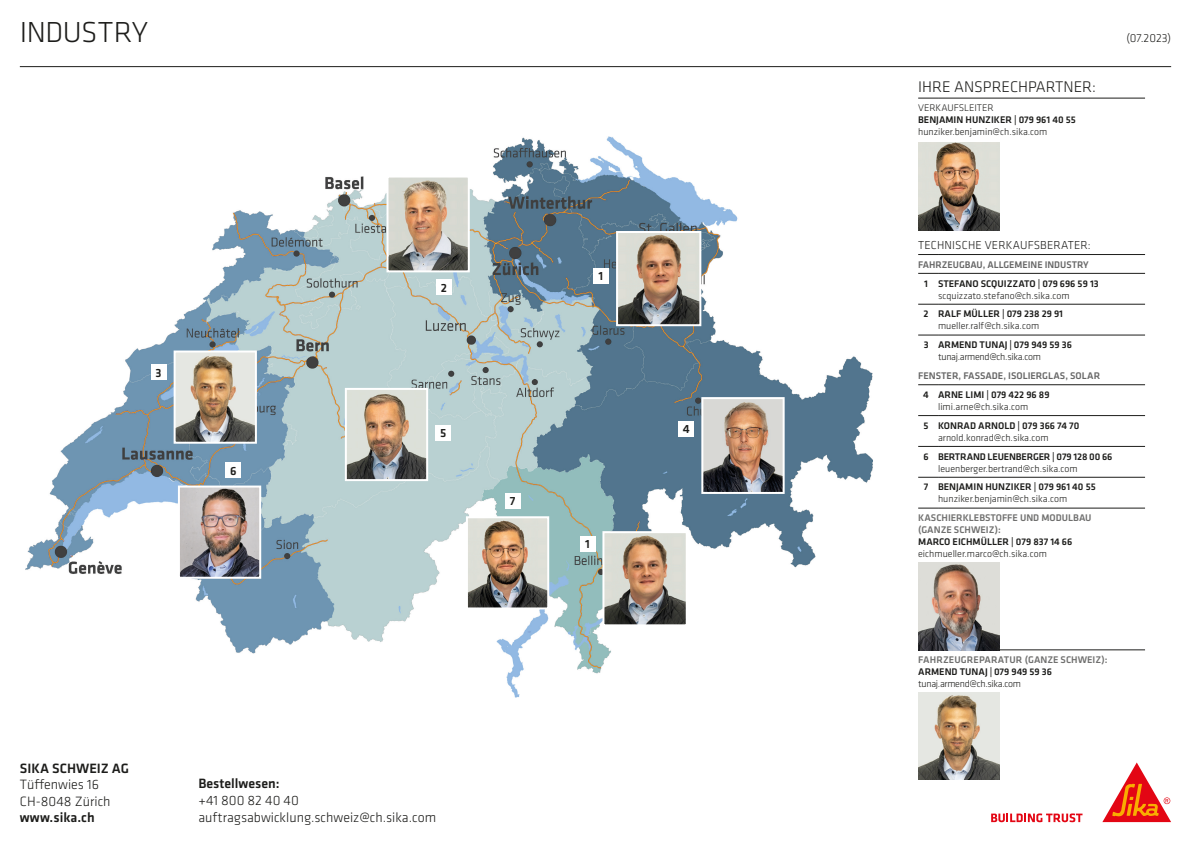
<style>
.page{position:relative;width:1191px;height:842px;background:#fff}
.page>*{position:absolute;margin:0;border:0;box-sizing:border-box;transform-origin:0 0}
.Headline{font:300 30px "Klavika";letter-spacing:-.015em;color:#1d1d1b}
.t1{font:300 16px "Klavika";color:#1d1d1b}
.Klav_Light_14Pt{font:300 14px/16.8px "Klavika";color:#1d1d1b}
.Klav_Medium_14Pt{font:500 14px "Klavika";color:#1d1d1b}
.Klav_Light_14Pt-2{font:500 14px "Klavika";color:#1d1d1b}
.t2{font:500 12.3px "Klavika";color:#1d1d1b}
.Klav_Medium_12Pt{font:300 12px "Klavika";letter-spacing:.015em;color:#1d1d1b}
.Headline-2{font:300 12px "Klavika";letter-spacing:.005em;color:#1d1d1b}
.Klav_Light_12Pt{font:300 10px "Klavika";color:#1d1d1b}
.Berater{font:500 10px/12px "Klavika";color:#1d1d1b}
.t3{font:500 10px/12px "Klavika";color:#70706f}
.Klav_Medium_12Pt-2{font:500 10px "Klavika";color:#676767}
.Klav_Light_12Pt-2{font:300 10px/12px "Klavika";letter-spacing:-.03em;color:#1d1d1b}
.s1{font-weight:300}
.s2{font-weight:500}
.s3{color:#1d1d1b}
.s4{font-weight:300;color:#1d1d1b}
</style>
<div class="page">
<svg style="left:918px;top:273px;width:20px;height:1px"></svg>
<hr style="left:938px;top:273px;width:207px;height:1px;background:#1d1d1b">
<svg style="left:918px;top:304px;width:20px;height:1px"></svg>
<hr style="left:938px;top:304px;width:207px;height:1px;background:#1d1d1b">
<svg style="left:918px;top:335px;width:20px;height:1px"></svg>
<hr style="left:938px;top:335px;width:207px;height:1px;background:#1d1d1b">
<svg style="left:918px;top:385px;width:20px;height:1px"></svg>
<hr style="left:938px;top:385px;width:207px;height:1px;background:#1d1d1b">
<svg style="left:918px;top:415px;width:20px;height:1px"></svg>
<hr style="left:938px;top:415px;width:207px;height:1px;background:#1d1d1b">
<svg style="left:918px;top:446px;width:20px;height:1px"></svg>
<hr style="left:938px;top:446px;width:207px;height:1px;background:#1d1d1b">
<svg style="left:918px;top:477px;width:20px;height:1px"></svg>
<hr style="left:938px;top:477px;width:207px;height:1px;background:#1d1d1b">
<svg style="left:918px;top:254px;width:20px;height:1px"></svg>
<hr style="left:938px;top:254px;width:207px;height:1px;background:#1d1d1b">
<svg style="left:918px;top:98px;width:20px;height:1px"></svg>
<hr style="left:938px;top:98px;width:207px;height:1px;background:#1d1d1b">
<svg style="left:918px;top:508px;width:20px;height:1px"></svg>
<hr style="left:938px;top:508px;width:207px;height:1px;background:#1d1d1b">
<svg style="left:918px;top:650px;width:20px;height:1px"></svg>
<hr style="left:938px;top:650px;width:207px;height:1px;background:#1d1d1b">
<svg style="left:991px;top:813px;width:91px;height:9px"></svg>
<svg style="left:1102px;top:762px;width:69px;height:60px"></svg>
<hr style="left:20px;top:66px;width:1151px;height:1px;background:#1d1d1b">
<img style="left:25px;top:136px;width:848px;height:562px">
<div style="left:593px;top:268px;width:16px;height:15px;background:#fff"></div>
<div style="left:436px;top:280px;width:15px;height:15px;background:#fff"></div>
<div style="left:151px;top:365px;width:15px;height:15px;background:#fff"></div>
<div style="left:678px;top:421px;width:16px;height:16px;background:#fff"></div>
<div style="left:435px;top:425px;width:16px;height:16px;background:#fff"></div>
<div style="left:225px;top:463px;width:16px;height:15px;background:#fff"></div>
<div style="left:505px;top:493px;width:15px;height:16px;background:#fff"></div>
<div style="left:580px;top:536px;width:15px;height:15px;background:#fff"></div>
<img style="left:348px;top:391px;width:77px;height:87px">
<div style="left:345px;top:388px;width:83px;height:93px;border:2px solid #fff"></div>
<img style="left:181px;top:488px;width:77px;height:88px">
<div style="left:178px;top:485px;width:83px;height:94px;border:2px solid #fff"></div>
<img style="left:177px;top:353px;width:77px;height:88px">
<div style="left:174px;top:350px;width:83px;height:94px;border:2px solid #fff"></div>
<img style="left:704px;top:400px;width:77px;height:91px">
<div style="left:701px;top:397px;width:83px;height:97px;border:2px solid #fff"></div>
<img style="left:389px;top:179px;width:78px;height:90px">
<div style="left:386px;top:176px;width:84px;height:96px;border:2px solid #fff"></div>
<img style="left:619px;top:234px;width:79px;height:89px">
<div style="left:616px;top:231px;width:85px;height:95px;border:2px solid #fff"></div>
<img style="left:469px;top:519px;width:77px;height:87px">
<div style="left:466px;top:516px;width:83px;height:93px;border:2px solid #fff"></div>
<img style="left:918px;top:562px;width:81px;height:88px">
<img style="left:918px;top:142px;width:81px;height:88px">
<img style="left:918px;top:692px;width:81px;height:88px">
<img style="left:605px;top:534px;width:79px;height:89px">
<div style="left:602px;top:531px;width:85px;height:95px;border:2px solid #fff"></div>
<p class="Headline" style="left:20px;top:14px;width:130px">INDUSTRY</p>
<p class="t2" style="left:155px;top:364px;width:8px">3</p>
<p class="t2" style="left:230px;top:462px;width:8px">6</p>
<p class="t2" style="left:227px;top:465px;width:8px">6</p>
<p class="t2" style="left:441px;top:279px;width:8px">2</p>
<p class="t2" style="left:440px;top:425px;width:8px">5</p>
<p class="t2" style="left:510px;top:493px;width:7px">7</p>
<p class="t2" style="left:598px;top:267px;width:6px">1</p>
<p class="t2" style="left:585px;top:535px;width:6px">1</p>
<p class="t2" style="left:683px;top:421px;width:8px">4</p>
<p class="Klav_Medium_14Pt" style="left:20px;top:759px;width:111px">SIKA SCHWEIZ AG</p>
<p class="Klav_Light_14Pt" style="left:20px;top:776px;width:81px">Tüffenwies 16</p>
<p class="Klav_Light_14Pt" style="left:20px;top:793px;width:92px">CH-8048 Zürich</p>
<p class="Klav_Light_14Pt-2" style="left:20px;top:808px;width:76px">www.sika.ch</p>
<p class="Klav_Medium_14Pt" style="left:198px;top:774px;width:83px">Bestellwesen:</p>
<p class="Klav_Light_14Pt" style="left:198px;top:792px;width:239px">+41 800 82 40 40 auftragsabwicklung.schweiz@ch.sika.com</p>
<p class="t1" style="left:918px;top:77px;width:179px">IHRE ANSPRECHPARTNER:</p>
<p class="Berater" style="left:918px;top:102px;width:159px"><span class="s1">VERKAUFSLEITER<br></span>BENJAMIN HUNZIKER | 079 961 40 55</p>
<p class="Klav_Light_12Pt" style="left:918px;top:126px;width:131px">hunziker.benjamin@ch.sika.com</p>
<p class="Headline-2" style="left:1126px;top:31px;width:46px">(07.2023)</p>
<p class="Klav_Medium_12Pt" style="left:918px;top:238px;width:174px">TECHNISCHE VERKAUFSBERATER:</p>
<p class="Klav_Medium_12Pt-2" style="left:918px;top:258px;width:172px">FAHRZEUGBAU, ALLGEMEINE INDUSTRY</p>
<p class="Berater" style="left:924px;top:277px;width:5px">1</p>
<p class="Berater" style="left:938px;top:277px;width:162px">STEFANO SCQUIZZATO | 079 696 59 13</p>
<p class="Klav_Light_12Pt" style="left:938px;top:289px;width:133px">scquizzato.stefano@ch.sika.com</p>
<p class="Berater" style="left:923px;top:308px;width:7px">2</p>
<p class="Berater" style="left:938px;top:308px;width:126px">RALF MÜLLER | 079 238 29 91</p>
<p class="Klav_Light_12Pt" style="left:938px;top:320px;width:103px">mueller.ralf@ch.sika.com</p>
<p class="Berater" style="left:923px;top:339px;width:6px">3</p>
<p class="Klav_Light_12Pt-2" style="left:938px;top:339px;width:135px"><span class="s2">ARMEND TUNAJ | 079 949 59 36 </span>tunaj.armend@ch.sika.com</p>
<p class="Klav_Medium_12Pt-2" style="left:918px;top:369px;width:183px">FENSTER, FASSADE, ISOLIERGLAS, SOLAR</p>
<p class="Berater" style="left:923px;top:388px;width:7px">4</p>
<p class="Berater" style="left:938px;top:388px;width:113px">ARNE LIMI | 079 422 96 89</p>
<p class="Klav_Light_12Pt" style="left:938px;top:401px;width:92px">limi.arne@ch.sika.com</p>
<p class="Berater" style="left:923px;top:419px;width:7px">5</p>
<p class="Berater" style="left:938px;top:419px;width:143px">KONRAD ARNOLD | 079 366 74 70</p>
<p class="Klav_Light_12Pt" style="left:938px;top:431px;width:112px">arnold.konrad@ch.sika.com</p>
<p class="Berater" style="left:923px;top:450px;width:7px">6</p>
<p class="Berater" style="left:938px;top:450px;width:176px">BERTRAND LEUENBERGER | 079 128 00 66</p>
<p class="Klav_Light_12Pt" style="left:938px;top:462px;width:141px">leuenberger.bertrand@ch.sika.com</p>
<p class="Berater" style="left:923px;top:481px;width:6px">7</p>
<p class="Berater" style="left:938px;top:481px;width:159px">BENJAMIN HUNZIKER | 079 961 40 55</p>
<p class="Klav_Light_12Pt" style="left:938px;top:493px;width:131px">hunziker.benjamin@ch.sika.com</p>
<p class="t3" style="left:918px;top:512px;width:175px">KASCHIERKLEBSTOFFE UND MODULBAU (GANZE SCHWEIZ):<br><span class="s3">MARCO EICHMÜLLER | 079 837 14 66</span></p>
<p class="Klav_Light_12Pt" style="left:918px;top:548px;width:130px">eichmueller.marco@ch.sika.com</p>
<p class="t3" style="left:918px;top:653px;width:191px">FAHRZEUGREPARATUR (GANZE SCHWEIZ):<br><span class="s3">ARMEND TUNAJ | 079 949 59 36 </span><span class="s4">tunaj.armend@ch.sika.com</span></p>
</div>
